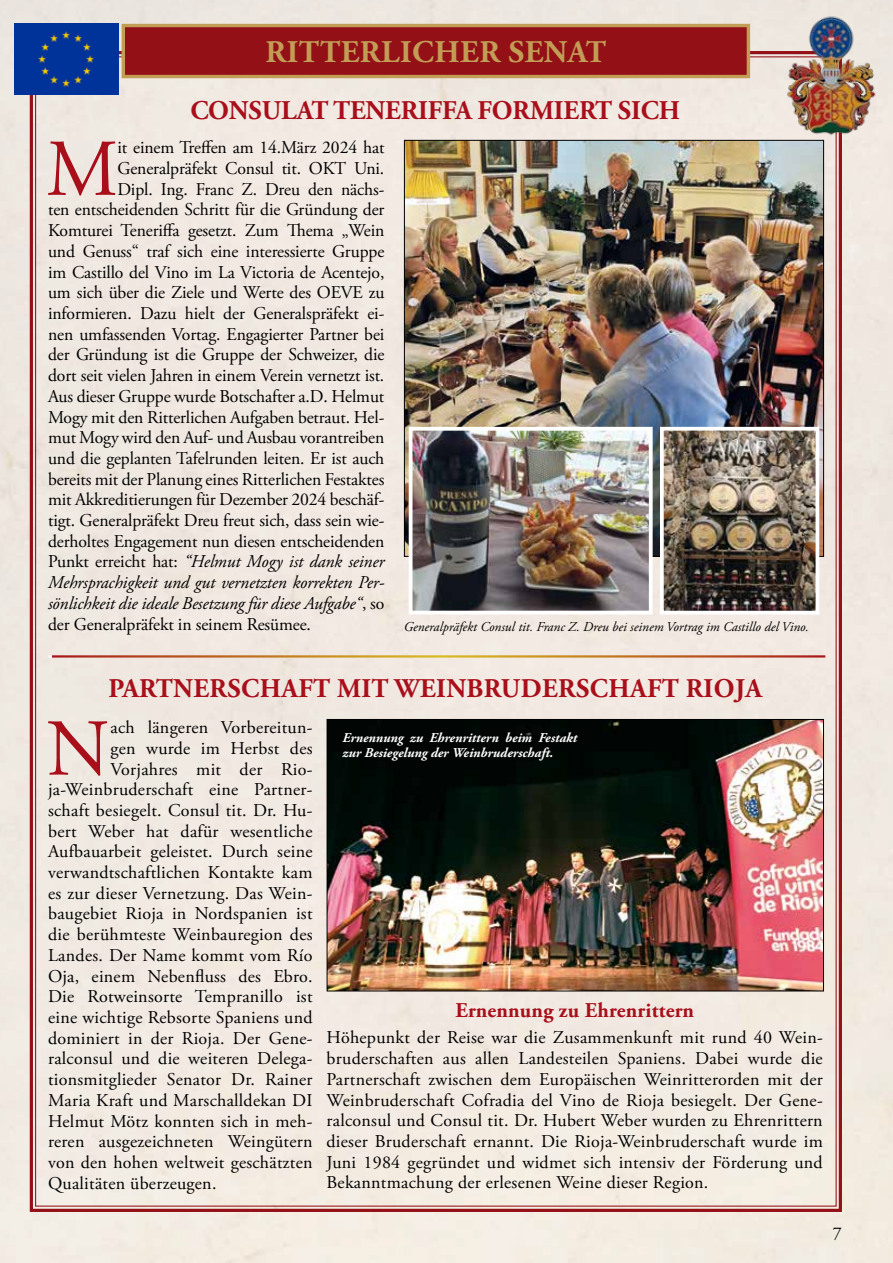
<style>
.page{position:relative;width:893px;height:1263px;background:#f1e9e1}
.page>*{position:absolute;margin:0;border:0;box-sizing:border-box;transform-origin:0 0}
.t1{font:80.4px "Adobe Garamond Pro";color:#a80f1a}
.t2{font:700 31.5px "Adobe Garamond Pro";letter-spacing:.015em;color:#c29d56}
.t3{font:700 27px "Adobe Garamond Pro";letter-spacing:.015em;color:#a80f1a}
.t4{font:700 27px "Adobe Garamond Pro";letter-spacing:-.005em;color:#a80f1a}
.t5{font:700 21px "Adobe Garamond Pro";letter-spacing:.01em;color:#a80f1a}
.t6{font:18px/20.7px "Adobe Garamond Pro";letter-spacing:-.005em;color:#000;text-align:justify}
.t7{font:18px "Adobe Garamond Pro";letter-spacing:.015em;color:#000}
.t8{font:italic 18px "Adobe Garamond Pro";letter-spacing:-.005em;color:#000}
.t9{font:italic 13.5px "Adobe Garamond Pro";color:#000}
.t10{font:italic 700 13.5px/15px "Adobe Garamond Pro";color:#fff}
.s1{font-style:normal}
</style>
<div class="page">
<div style="left:28px;top:49px;width:815px;height:1164px;background:#f1e9e2"></div>
<div style="left:122px;top:24px;width:628px;height:54px;background:#941017;border:3px solid #c29d56"></div>
<img style="left:14px;top:24px;width:104px;height:71px">
<img style="left:406px;top:142px;width:416px;height:413px">
<img style="left:772px;top:10px;width:112px;height:132px">
<img style="left:665px;top:432px;width:149px;height:177px">
<div style="left:660px;top:427px;width:159px;height:187px;border:4px solid #fff"></div>
<img style="left:414px;top:432px;width:234px;height:177px">
<div style="left:409px;top:427px;width:244px;height:187px;border:4px solid #fff"></div>
<hr style="left:49px;top:655px;width:776px;height:2px;background:#fff">
<img style="left:329px;top:721px;width:493px;height:268px">
<div style="left:327px;top:719px;width:497px;height:272px;border:1px solid #000"></div>
<h2 class="t2" style="left:265px;top:34px;width:342px">RITTERLICHER SENAT</h2>
<h3 class="t4" style="left:190px;top:94px;width:491px">CONSULAT TENERIFFA FORMIERT SICH</h3>
<h1 class="t1" style="left:46px;top:121px;width:73px">M</h1>
<p class="t6" style="left:118px;top:138px;width:268px">it einem Treffen am 14.März 2024 hat</p>
<p class="t6" style="left:118px;top:159px;width:268px">Generalpräfekt Consul tit. OKT Uni.</p>
<p class="t6" style="left:118px;top:179px;width:268px">Dipl. Ing. Franc Z. Dreu den nächs-</p>
<p class="t6" style="left:48px;top:200px;width:338px">ten entscheidenden Schritt für die Gründung der</p>
<p class="t6" style="left:48px;top:221px;width:338px">Komturei Teneriffa gesetzt. Zum Thema „Wein</p>
<p class="t6" style="left:48px;top:241px;width:338px">und Genuss“ traf sich eine interessierte Gruppe</p>
<p class="t6" style="left:48px;top:262px;width:338px">im Castillo del Vino im La Victoria de Acentejo,</p>
<p class="t6" style="left:48px;top:283px;width:338px">um sich über die Ziele und Werte des OEVE zu</p>
<p class="t6" style="left:48px;top:304px;width:338px">informieren. Dazu hielt der Generalspräfekt ei-</p>
<p class="t6" style="left:48px;top:324px;width:338px">nen umfassenden Vortag. Engagierter Partner bei</p>
<p class="t6" style="left:48px;top:345px;width:338px">der Gründung ist die Gruppe der Schweizer, die</p>
<p class="t6" style="left:48px;top:366px;width:338px">dort seit vielen Jahren in einem Verein vernetzt ist.</p>
<p class="t6" style="left:48px;top:386px;width:338px">Aus dieser Gruppe wurde Botschafter a.D. Helmut</p>
<p class="t6" style="left:48px;top:407px;width:338px">Mogy mit den Ritterlichen Aufgaben betraut. Hel-</p>
<p class="t6" style="left:48px;top:428px;width:338px">mut Mogy wird den Auf- und Ausbau vorantreiben</p>
<p class="t6" style="left:48px;top:448px;width:338px">und die geplanten Tafelrunden leiten. Er ist auch</p>
<p class="t6" style="left:48px;top:469px;width:338px">bereits mit der Planung eines Ritterlichen Festaktes</p>
<p class="t6" style="left:48px;top:490px;width:338px">mit Akkreditierungen für Dezember 2024 beschäf-</p>
<p class="t6" style="left:48px;top:511px;width:338px">tigt. Generalpräfekt Dreu freut sich, dass sein wie-</p>
<p class="t6" style="left:48px;top:531px;width:338px">derholtes Engagement nun diesen entscheidenden</p>
<p class="t8" style="left:48px;top:551px;width:338px"><span class="s1">Punkt erreicht hat:</span> “Helmut Mogy ist dank seiner</p>
<p class="t8" style="left:48px;top:572px;width:338px">Mehrsprachigkeit und gut vernetzten korrekten Per-</p>
<p class="t8" style="left:48px;top:592px;width:338px">sönlichkeit die ideale Besetzung für diese Aufgabe“<span class="s1">, so</span></p>
<p class="t6" style="left:48px;top:614px;width:264px">der Generalpräfekt in seinem Resümee.</p>
<p class="t9" style="left:404px;top:618px;width:406px">Generalpräfekt Consul tit. Franc Z. Dreu bei seinem Vortrag im Castillo del Vino.</p>
<h3 class="t3" style="left:109px;top:673px;width:655px">PARTNERSCHAFT MIT WEINBRUDERSCHAFT RIOJA</h3>
<p class="t10" style="left:343px;top:730px;width:236px">Ernennung zu Ehrenrittern beim Festakt zur Besiegelung der Weinbruderschaft.</p>
<h1 class="t1" style="left:46px;top:701px;width:64px">N</h1>
<p class="t7" style="left:111px;top:717px;width:203px">ach längeren Vorbereitun-</p>
<p class="t7" style="left:111px;top:737px;width:203px">gen wurde im Herbst des</p>
<p class="t7" style="left:111px;top:758px;width:203px">Vorjahres mit der Rio-</p>
<p class="t7" style="left:48px;top:779px;width:266px">ja-Weinbruderschaft eine Partner-</p>
<p class="t7" style="left:48px;top:799px;width:266px">schaft besiegelt. Consul tit. Dr. Hu-</p>
<p class="t7" style="left:48px;top:820px;width:266px">bert Weber hat dafür wesentliche</p>
<p class="t7" style="left:48px;top:841px;width:266px">Aufbauarbeit geleistet. Durch seine</p>
<p class="t7" style="left:48px;top:861px;width:266px">verwandtschaftlichen Kontakte kam</p>
<p class="t7" style="left:48px;top:882px;width:266px">es zur dieser Vernetzung. Das Wein-</p>
<p class="t7" style="left:48px;top:903px;width:266px">baugebiet Rioja in Nordspanien ist</p>
<p class="t7" style="left:48px;top:924px;width:266px">die berühmteste Weinbauregion des</p>
<p class="t7" style="left:48px;top:944px;width:266px">Landes. Der Name kommt vom Río</p>
<p class="t7" style="left:48px;top:965px;width:266px">Oja, einem Nebenfluss des Ebro.</p>
<p class="t7" style="left:48px;top:986px;width:266px">Die Rotweinsorte Tempranillo ist</p>
<p class="t7" style="left:48px;top:1006px;width:266px">eine wichtige Rebsorte Spaniens und</p>
<p class="t7" style="left:48px;top:1027px;width:266px">dominiert in der Rioja. Der Gene-</p>
<p class="t7" style="left:48px;top:1048px;width:266px">ralconsul und die weiteren Delega-</p>
<p class="t7" style="left:48px;top:1068px;width:266px">tionsmitglieder Senator Dr. Rainer</p>
<p class="t7" style="left:48px;top:1089px;width:266px">Maria Kraft und Marschalldekan DI</p>
<p class="t7" style="left:48px;top:1110px;width:266px">Helmut Mötz konnten sich in meh-</p>
<p class="t7" style="left:48px;top:1131px;width:266px">reren ausgezeichneten Weingütern</p>
<p class="t7" style="left:48px;top:1151px;width:266px">von den hohen weltweit geschätzten</p>
<p class="t7" style="left:48px;top:1172px;width:170px">Qualitäten überzeugen.</p>
<p class="t5" style="left:455px;top:998px;width:240px">Ernennung zu Ehrenrittern</p>
<p class="t6" style="left:327px;top:1028px;width:498px">Höhepunkt der Reise war die Zusammenkunft mit rund 40 Wein&shy;bruderschaften aus allen Landesteilen Spaniens. Dabei wurde die Partnerschaft zwischen dem Europäischen Weinritterorden mit der Weinbruderschaft Cofradia del Vino de Rioja besiegelt. Der Gene&shy;ralconsul und Consul tit. Dr. Hubert Weber wurden zu Ehrenrittern dieser Bruderschaft ernannt. Die Rioja-Weinbruderschaft wurde im Juni 1984 gegründet und widmet sich intensiv der Förderung und Bekanntmachung der erlesenen Weine dieser Region.</p>
<p class="t6" style="left:833px;top:1223px;width:10px">7</p>
</div>
